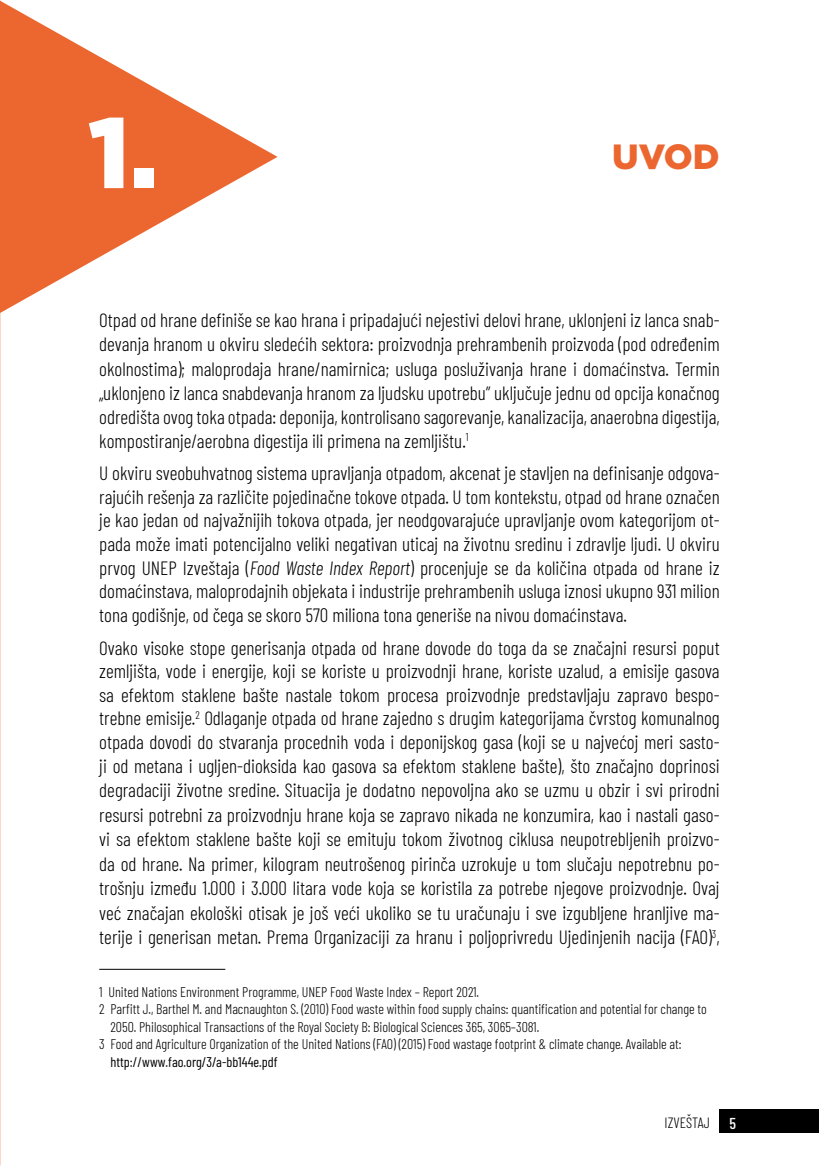
<style>
.page{position:relative;width:819px;height:1166px;background:#fff}
.page>*{position:absolute;margin:0;border:0;box-sizing:border-box;transform-origin:0 0}
.t1{font:900 100.1px "Gotham";color:#fff}
.t2{font:900 35px "Gotham";color:#ec6730}
.t3{font:300 19.25px/24.2px "Barlow Condensed";color:#000;text-align:justify}
.t4{font:300 14.88px "Barlow Condensed";color:#000}
.t5{font:300 14px "Barlow Condensed";color:#000}
.t6{font:14px "Barlow Condensed";color:#000}
.s1{font-style:italic}
.s2{font-weight:500;font-size:15.75px;color:#fff}
</style>
<div class="page">
<div style="left:719px;top:1109px;width:100px;height:24px;background:#000"></div>
<hr style="left:99px;top:969px;width:126px;height:1px;background:#000">
<svg style="left:0;top:1px;width:277px;height:312px"></svg>
<h1 class="t1" style="left:88px;top:84px;width:72px">1.</h1>
<h2 class="t2" style="left:612px;top:133px;width:109px">UVOD</h2>
<p class="t3" style="left:99px;top:306px;width:622px">Otpad od hrane definiše se kao hrana i pripadajući nejestivi delovi hrane, uklonjeni iz lanca snab&shy;devanja hranom u okviru sledećih sektora: proizvodnja prehrambenih proizvoda (pod određenim okolnostima); maloprodaja hrane/namirnica; usluga posluživanja hrane i domaćinstva. Termin „uklonjeno iz lanca snabdevanja hranom za ljudsku upotrebu” uključuje jednu od opcija konačnog odredišta ovog toka otpada: deponija, kontrolisano sagorevanje, kanalizacija, anaerobna digestija, kompostiranje/aerobna digestija ili primena na zemljištu.<sup>1</sup></p>
<p class="t3" style="left:99px;top:460px;width:622px;line-height:23.6px">U okviru sveobuhvatnog sistema upravljanja otpadom, akcenat je stavljen na definisanje odgova&shy;rajućih rešenja za različite pojedinačne tokove otpada. U tom kontekstu, otpad od hrane označen je kao jedan od najvažnijih tokova otpada, jer neodgovarajuće upravljanje ovom kategorijom ot&shy;pada može imati potencijalno veliki negativan uticaj na životnu sredinu i zdravlje ljudi. U okviru prvog UNEP Izveštaja (<span class="s1">Food Waste Index Report</span>) procenjuje se da količina otpada od hrane iz domaćinstava, maloprodajnih objekata i industrije prehrambenih usluga iznosi ukupno 931 milion tona godišnje, od čega se skoro 570 miliona tona generiše na nivou domaćinstava.</p>
<p class="t3" style="left:99px;top:634px;width:622px">Ovako visoke stope generisanja otpada od hrane dovode do toga da se značajni resursi poput zemljišta, vode i energije, koji se koriste u proizvodnji hrane, koriste uzalud, a emisije gasova sa efektom staklene bašte nastale tokom procesa proizvodnje predstavljaju zapravo bespo&shy;trebne emisije.<sup>2</sup> Odlaganje otpada od hrane zajedno s drugim kategorijama čvrstog komunalnog otpada dovodi do stvaranja procednih voda i deponijskog gasa (koji se u najvećoj meri sasto&shy;ji od metana i ugljen-dioksida kao gasova sa efektom staklene bašte), što značajno doprinosi degradaciji životne sredine. Situacija je dodatno nepovoljna ako se uzmu u obzir i svi prirodni resursi potrebni za proizvodnju hrane koja se zapravo nikada ne konzumira, kao i nastali gaso&shy;vi sa efektom staklene bašte koji se emituju tokom životnog ciklusa neupotrebljenih proizvo&shy;da od hrane. Na primer, kilogram neutrošenog pirinča uzrokuje u tom slučaju nepotrebnu po&shy;trošnju između 1.000 i 3.000 litara vode koja se koristila za potrebe njegove proizvodnje. Ovaj već značajan ekološki otisak je još veći ukoliko se tu uračunaju i sve izgubljene hranljive ma&shy;terije i generisan metan. Prema Organizaciji za hranu i poljoprivredu Ujedinjenih nacija (FAO)<sup>3</sup>,</p>
<p class="t5" style="left:99px;top:981px;width:381px">1 United Nations Environment Programme, UNEP Food Waste Index – Report 2021.</p>
<p class="t5" style="left:99px;top:999px;width:609px">2 Parfitt J., Barthel M. and Macnaughton S. (2010) Food waste within food supply chains: quantification and potential for change to</p>
<p class="t5" style="left:110px;top:1016px;width:430px">2050. Philosophical Transactions of the Royal Society B: Biological Sciences 365, 3065–3081.</p>
<p class="t5" style="left:99px;top:1034px;width:584px">3 Food and Agriculture Organization of the United Nations (FAO) (2015) Food wastage footprint &amp; climate change. Available at:</p>
<p class="t6" style="left:110px;top:1051px;width:168px">http://www.fao.org/3/a-bb144e.pdf</p>
<p class="t4" style="left:664px;top:1112px;width:73px">IZVEŠTAJ <span class="s2">5</span></p>
</div>
